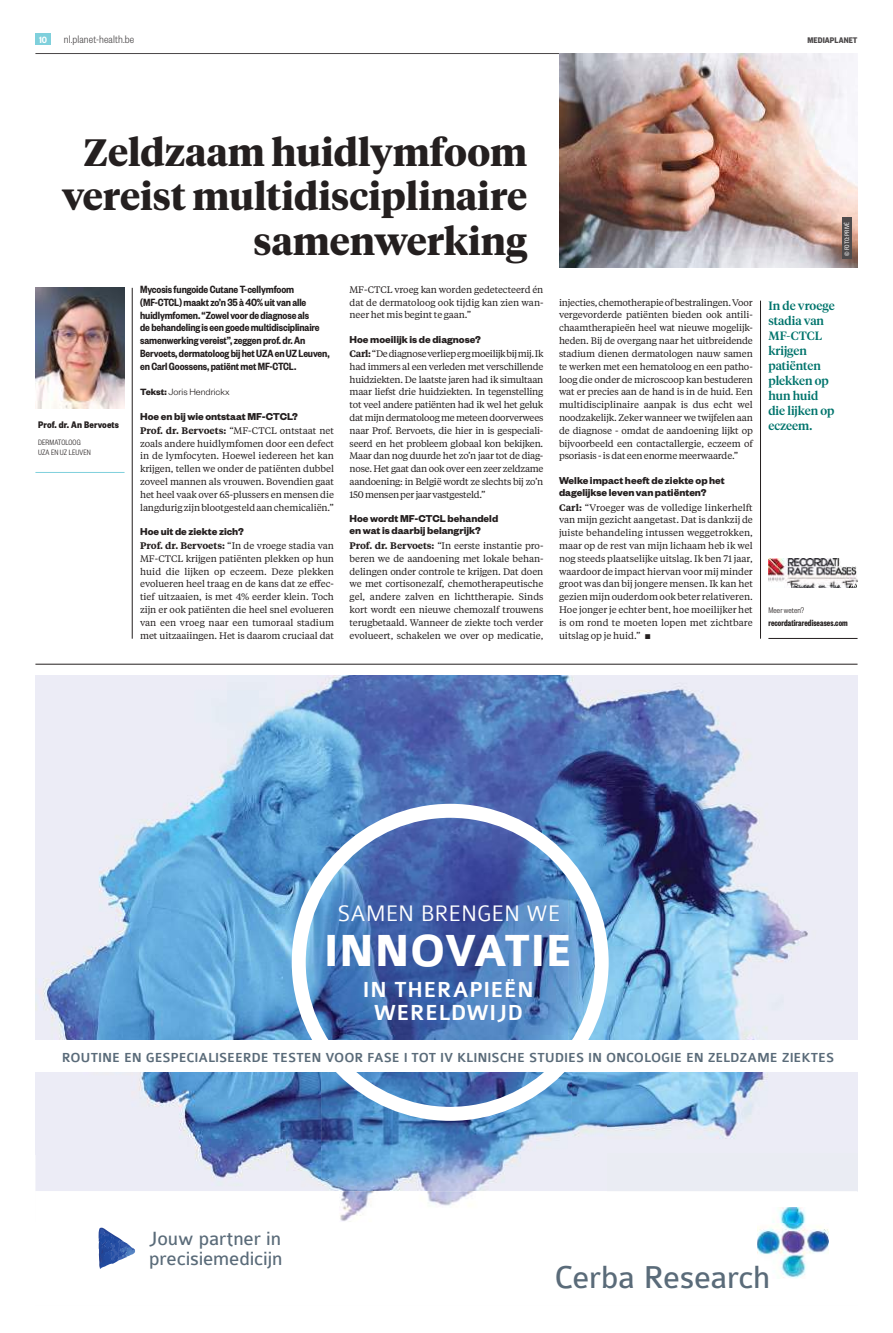
<style>
.page{position:relative;width:893px;height:1333px;background:#fff}
.page>*{position:absolute;margin:0;border:0;box-sizing:border-box;transform-origin:0 0}
.t1{font:700 48px "Colaborate";letter-spacing:-.01em;color:#fff}
.t2{font:700 38px/44px "Tiempos Headline";color:#241f1f;text-align:right}
.t3{font:33.8px "Colaborate";letter-spacing:-.015em;color:#5a6b79}
.t4{font:300 24px "Colaborate";letter-spacing:-.005em;color:#fff}
.t5{font:500 23.3px/22.7px "Colaborate";letter-spacing:.015em;color:#fff;text-align:center}
.t6{font:20.4px/20px "Colaborate";letter-spacing:-.01em;color:#5a6b79}
.t7{font:500 14px "Colaborate";letter-spacing:-.005em;color:#5a6b79}
.t8{font:500 12px/15px "Tiempos Headline";color:#01746c}
.t9{font:300 12px "Founders Grotesk Cond";letter-spacing:.01em;color:#4e4b4c}
.t10{font:600 11.5px/12.8px "Founders Grotesk Cond";letter-spacing:-.01em;color:#241f1f}
.t11{font:700 11px/11.5px "Founders Grotesk";color:#241f1f}
.t12{font:700 10.5px "Founders Grotesk Cond";letter-spacing:.01em;color:#241f1f}
.t13{font:600 10px "Founders Grotesk X Cond";letter-spacing:.005em;color:#241f1f}
.t14{font:300 10px "Founders Grotesk";color:#241f1f}
.t15{font:600 10px "Founders Grotesk Cond";color:#fff}
.t16{font:9.5px/12.8px "Tiempos Text";letter-spacing:-.01em;color:#241f1f;text-align:justify}
.t17{font:700 9px "Founders Grotesk Cond";letter-spacing:.01em;color:#4e4b4c}
.t18{font:300 9px "Founders Grotesk Cond";letter-spacing:.005em;color:#241f1f}
.t19{font:300 8.5px/10px "Founders Grotesk Cond";letter-spacing:.01em;color:#241f1f}
.t20{font:7px "Founders Grotesk Cond";letter-spacing:.01em;color:#fff}
.s1{font-weight:700}
.s2{font-weight:600}
</style>
<div class="page">
<hr style="left:35px;top:53px;width:822px;height:1px;background:#4e4b4c">
<div style="left:35px;top:33px;width:16px;height:12px;background:#7fd0dc"></div>
<hr style="left:35px;top:664px;width:822px;height:1px;background:#241f1f">
<img style="left:559px;top:54px;width:298px;height:213px">
<div style="left:842px;top:218px;width:10px;height:41px;background:#4e4b4c"></div>
<img style="left:35px;top:288px;width:90px;height:120px">
<hr style="left:35px;top:472px;width:90px;height:1px;background:#7fd0dc">
<hr style="left:132px;top:288px;width:1px;height:350px;background:#241f1f">
<hr style="left:768px;top:638px;width:89px;height:1px;background:#241f1f">
<hr style="left:760px;top:300px;width:1px;height:338px;background:#241f1f">
<img style="left:768px;top:558px;width:90px;height:29px">
<svg style="left:332px;top:867px;width:236px;height:173px;background:#446bae"></svg>
<img style="left:757px;top:1221px;width:71px;height:57px">
<svg style="left:98px;top:1227px;width:37px;height:42px"></svg>
<img style="left:35px;top:675px;width:250px;height:516px">
<img style="left:285px;top:675px;width:322px;height:170px">
<img style="left:607px;top:675px;width:250px;height:516px">
<img style="left:285px;top:845px;width:69px;height:69px">
<img style="left:547px;top:845px;width:61px;height:35px">
<img style="left:572px;top:879px;width:36px;height:312px">
<img style="left:285px;top:914px;width:36px;height:277px">
<img style="left:321px;top:1072px;width:36px;height:119px">
<img style="left:357px;top:1113px;width:36px;height:78px">
<img style="left:536px;top:1072px;width:36px;height:119px">
<img style="left:393px;top:1113px;width:143px;height:78px">
<img style="left:340px;top:1191px;width:466px;height:30px">
<img style="left:332px;top:810px;width:237px;height:57px">
<img style="left:299px;top:867px;width:33px;height:173px">
<img style="left:568px;top:867px;width:34px;height:173px">
<img style="left:332px;top:1072px;width:237px;height:41px">
<div style="left:292px;top:803px;width:317px;height:317px;border:14px solid #fff;border-radius:50%"></div>
<div style="left:35px;top:1040px;width:822px;height:31px;background:#fff"></div>
<p class="t15" style="left:39px;top:33px;width:10px">10</p>
<p class="t9" style="left:64px;top:32px;width:72px">nl.planet-health.be</p>
<p class="t17" style="left:807px;top:34px;width:52px">MEDIAPLANET</p>
<h2 class="t2" style="left:62px;top:129px;width:467px">Zeldzaam huidlymfoom vereist multidisciplinaire samenwerking</h2>
<p class="t12" style="left:38px;top:418px;width:82px">Prof. dr. An Bervoets</p>
<p class="t19" style="left:38px;top:437px;width:54px">DERMATOLOOG<br>UZA EN UZ LEUVEN</p>
<p class="t10" style="left:140px;top:282px;width:191px">Mycosis fungoide Cutane T-cellymfoom (MF-CTCL) maakt zo’n 35 à 40% uit van alle huidlymfomen. “Zowel voor de diagnose als<br>de behandeling is een goede multidisciplinaire samenwerking vereist”, zeggen prof. dr. An Bervoets, dermatoloog bij het UZA en UZ Leuven, en Carl Goossens, patiënt met MF-CTCL.</p>
<p class="t14" style="left:140px;top:386px;width:91px"><span class="s1">Tekst:</span> Joris Hendrickx</p>
<p class="t11" style="left:140px;top:410px;width:159px">Hoe en bij wie ontstaat MF-CTCL?</p>
<p class="t16" style="left:140px;top:423px;width:195px"><span class="s2">Prof. dr. Bervoets:</span> “MF-CTCL ontstaat net zoals andere huidlymfomen door een defect in de lymfocyten. Hoewel iedereen het kan krijgen, tellen we onder de patiënten dubbel zoveel mannen als vrouwen. Bovendien gaat het heel vaak over 65-plussers en mensen die langdurig zijn blootgesteld aan chemicaliën.”</p>
<p class="t11" style="left:140px;top:525px;width:105px">Hoe uit de ziekte zich?</p>
<p class="t16" style="left:140px;top:539px;width:195px"><span class="s2">Prof. dr. Bervoets:</span> “In de vroege stadia van MF-CTCL krijgen patiënten plekken op hun huid die lijken op eczeem. Deze plekken evolueren heel traag en de kans dat ze effec&shy;tief uitzaaien, is met 4% eerder klein. Toch zijn er ook patiënten die heel snel evolueren van een vroeg naar een tumoraal stadium met uitzaaiingen. Het is daarom cruciaal dat</p>
<p class="t16" style="left:350px;top:283px;width:195px">MF-CTCL vroeg kan worden gedetecteerd én dat de dermatoloog ook tijdig kan zien wan&shy;neer het mis begint te gaan.”</p>
<p class="t11" style="left:350px;top:333px;width:133px">Hoe moeilijk is de diagnose?</p>
<p class="t16" style="left:350px;top:347px;width:195px"><span class="s2">Carl:</span> “De diagnose verliep erg moeilijk bij mij. Ik had immers al een verleden met verschillende huidziekten. De laatste jaren had ik simultaan maar liefst drie huidziekten. In tegenstelling tot veel andere patiënten had ik wel het geluk dat mijn dermatoloog me meteen doorverwees naar Prof. Bervoets, die hier in is gespeciali&shy;seerd en het probleem globaal kon bekijken.<br>Maar dan nog duurde het zo’n jaar tot de diag&shy;nose. Het gaat dan ook over een zeer zeldzame aandoening: in België wordt ze slechts bij zo’n 150 mensen per jaar vastgesteld.”</p>
<p class="t11" style="left:350px;top:512px;width:150px">Hoe wordt MF-CTCL behandeld en wat is daarbij belangrijk?</p>
<p class="t16" style="left:350px;top:539px;width:195px"><span class="s2">Prof. dr. Bervoets:</span> “In eerste instantie pro&shy;beren we de aandoening met lokale behan&shy;delingen onder controle te krijgen. Dat doen we met cortisonezalf, chemotherapeutische gel, andere zalven en lichttherapie. Sinds kort wordt een nieuwe chemozalf trouwens terugbetaald. Wanneer de ziekte toch verder evolueert, schakelen we over op medicatie,</p>
<p class="t20" style="left:843px;top:256px;width:36px;rotate:-90deg">© FOTO: PRIVÉ</p>
<p class="t16" style="left:559px;top:295px;width:195px">injecties, chemotherapie of bestralingen. Voor vergevorderde patiënten bieden ook antili&shy;chaamtherapieën heel wat nieuwe mogelijk&shy;heden. Bij de overgang naar het uitbreidende stadium dienen dermatologen nauw samen te werken met een hematoloog en een patho&shy;loog die onder de microscoop kan bestuderen wat er precies aan de hand is in de huid. Een multidisciplinaire aanpak is dus echt wel noodzakelijk. Zeker wanneer we twijfelen aan de diagnose - omdat de aandoening lijkt op bijvoorbeeld een contactallergie, eczeem of psoriasis - is dat een enorme meerwaarde.”</p>
<p class="t11" style="left:559px;top:474px;width:167px">Welke impact heeft de ziekte op het dagelijkse leven van patiënten?</p>
<p class="t16" style="left:559px;top:500px;width:195px"><span class="s2">Carl:</span> “Vroeger was de volledige linkerhelft van mijn gezicht aangetast. Dat is dankzij de juiste behandeling intussen weggetrokken, maar op de rest van mijn lichaam heb ik wel nog steeds plaatselijke uitslag. Ik ben 71 jaar, waardoor de impact hiervan voor mij minder groot was dan bij jongere mensen. Ik kan het gezien mijn ouderdom ook beter relativeren.<br>Hoe jonger je echter bent, hoe moeilijker het is om rond te moeten lopen met zichtbare uitslag op je huid.” ■</p>
<p class="t8" style="left:768px;top:298px;width:68px">In de vroege stadia van<br>MF-CTCL krijgen patiënten plekken op hun huid die lijken op eczeem.</p>
<p class="t18" style="left:768px;top:605px;width:37px">Meer weten?</p>
<p class="t13" style="left:768px;top:616px;width:81px">recordatirarediseases.com</p>
<h3 class="t4" style="left:337px;top:900px;width:225px">SAMEN BRENGEN WE</h3>
<h1 class="t1" style="left:324px;top:925px;width:252px">INNOVATIE</h1>
<h3 class="t5" style="left:363px;top:978px;width:173px">IN THERAPIEËN<br>WERELDWIJD</h3>
<h3 class="t7" style="left:62px;top:1049px;width:774px">ROUTINE EN GESPECIALISEERDE TESTEN VOOR FASE I TOT IV KLINISCHE STUDIES IN ONCOLOGIE EN ZELDZAME ZIEKTES</h3>
<h3 class="t6" style="left:149px;top:1228px;width:135px">Jouw partner in precisiemedicijn</h3>
<h3 class="t3" style="left:554px;top:1259px;width:218px">Cerba Research</h3>
</div>
